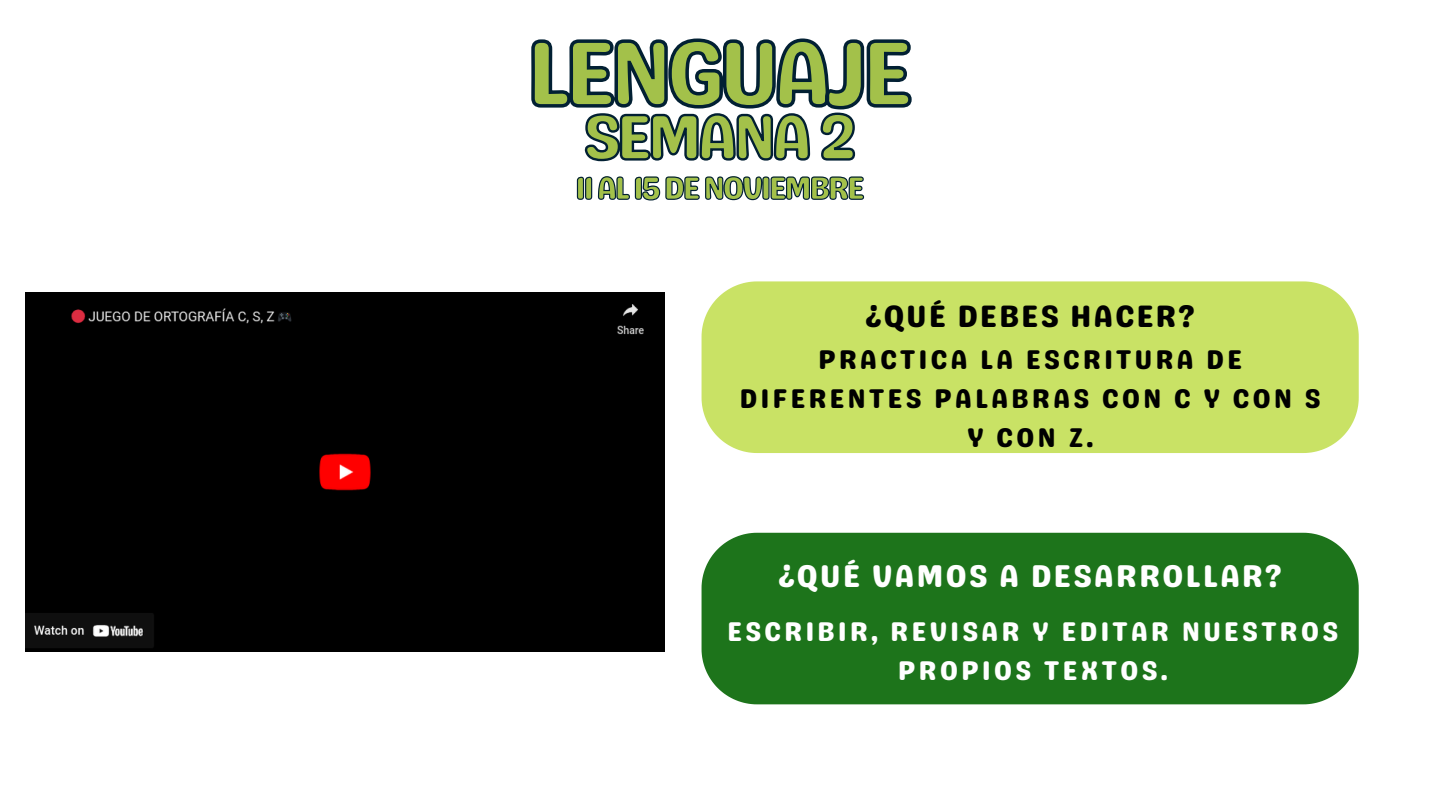
<style>
.page{position:relative;width:1440px;height:810px;background:#fff}
.page>*{position:absolute;margin:0;border:0;box-sizing:border-box;transform-origin:0 0}
.t1{font:93.3px "Genty Sans";letter-spacing:-.085em;color:#a3c14a}
.t2{font:64px "Genty Sans";letter-spacing:-.085em;color:#a3c14a}
.t3{font:32px "Genty Sans";letter-spacing:-.085em;color:#a3c14a}
.t4{font:31.4px "Genty Sans";letter-spacing:.055em;color:#fff}
.t5{font:30.9px "Genty Sans";letter-spacing:.055em;color:#000}
.t6{font:27px/39px "Genty Sans";letter-spacing:.105em;color:#000;text-align:center}
.t7{font:27px/39px "Genty Sans";letter-spacing:.105em;color:#fff;text-align:center}
</style>
<div class="page">
<div style="left:702px;top:533px;width:657px;height:171px;background:#1d741b"></div>
<div style="left:702px;top:281px;width:657px;height:172px;background:#c9e265"></div>
<div style="left:25px;top:292px;width:639px;height:360px;background:#000"></div>
<svg style="left:531px;top:38px;width:381px;height:70px"></svg>
<svg style="left:576px;top:46px;width:289px;height:296px"></svg>
<h1 class="t1" style="left:526px;top:17px;width:390px">LENGUAJE</h1>
<h2 class="t2" style="left:583px;top:99px;width:276px">SEMANA 2</h2>
<p class="t3" style="left:575px;top:169px;width:291px">11 AL 15 DE NOVIEMBRE</p>
<p class="t5" style="left:866px;top:298px;width:330px">¿QUÉ DEBES HACER?</p>
<p class="t6" style="left:740px;top:340px;width:583px">PRACTICA LA ESCRITURA DE<br>DIFERENTES PALABRAS CON C Y CON S<br>Y CON Z.</p>
<h3 class="t4" style="left:779px;top:557px;width:504px">¿QUÉ VAMOS A DESARROLLAR?</h3>
<p class="t7" style="left:727px;top:612px;width:613px">ESCRIBIR, REVISAR Y EDITAR NUESTROS<br>PROPIOS TEXTOS.</p>
</div>
